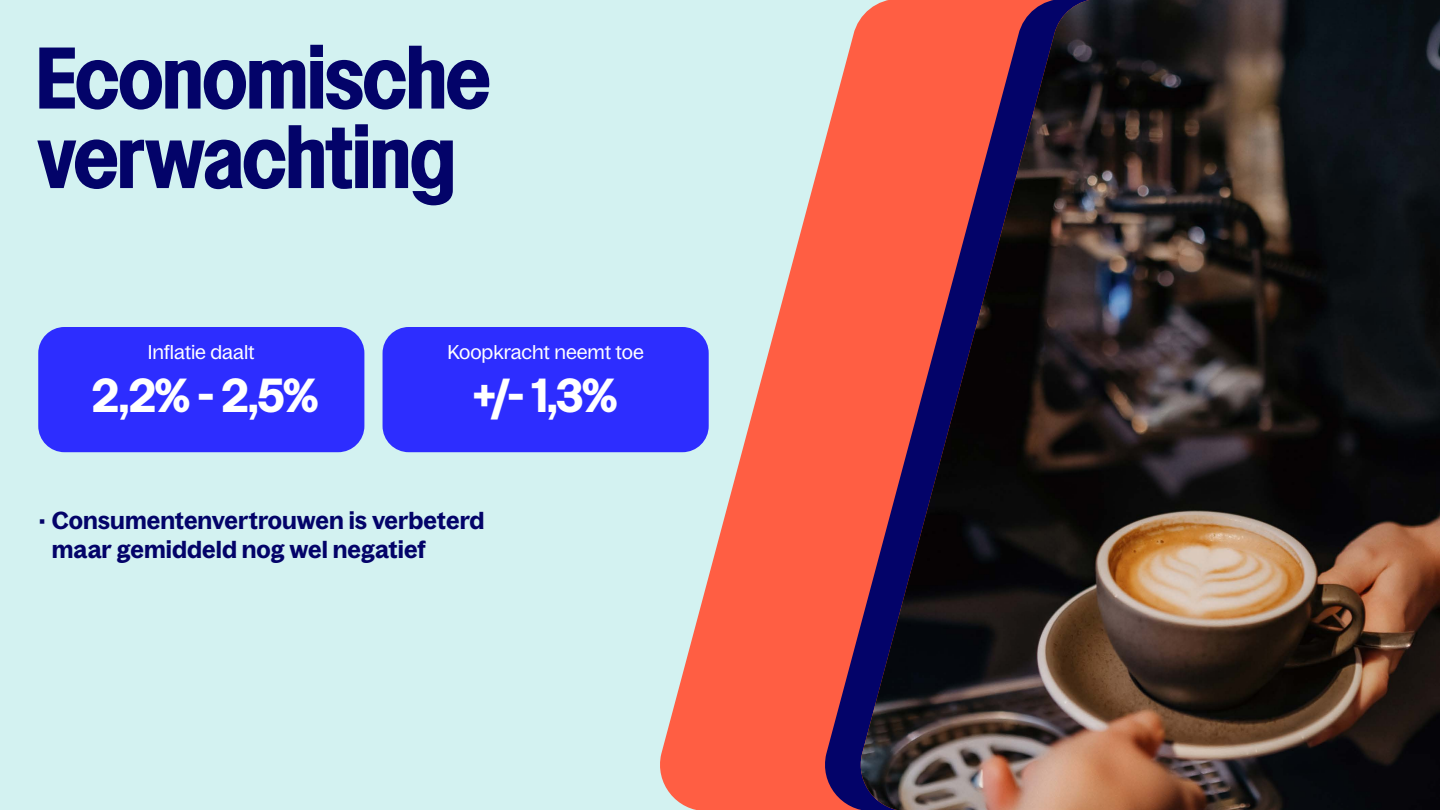
<style>
.page{position:relative;width:1440px;height:810px;background:#d3f2f1}
.page>*{position:absolute;margin:0;border:0;box-sizing:border-box;transform-origin:0 0}
.H2{font:700 78.75px/79.5px "VC Nudge Semi Normal";color:#030369}
.H2-2{font:700 43.12px "VC Nudge Semi Normal";color:#fff}
.t1{font:600 24px/28.8px "Bagoss Standard";color:#030369}
.Large_Presentation_Body{font:19.5px "Bagoss Standard";letter-spacing:-.005em;color:#fff}
.s1{font-weight:400}
</style>
<div class="page">
<svg style="left:654px;top:164px;width:165px;height:646px;fill:#ff5e43"></svg>
<svg style="left:819px;top:30px;width:36px;height:780px;background:#e26155"></svg>
<img style="left:860px;top:0;width:580px;height:810px">
<div style="left:38px;top:327px;width:326px;height:125px;background:#2d2dff;border-radius:26px"></div>
<div style="left:383px;top:327px;width:326px;height:125px;background:#2d2dff;border-radius:26px"></div>
<p class="H2" style="left:37px;top:41px;width:455px">Economische verwachting</p>
<p class="Large_Presentation_Body" style="left:148px;top:340px;width:108px">Inflatie daalt</p>
<p class="H2-2" style="left:93px;top:369px;width:227px">2,2% - 2,5%</p>
<p class="Large_Presentation_Body" style="left:447px;top:340px;width:198px">Koopkracht neemt toe</p>
<p class="H2-2" style="left:474px;top:369px;width:145px">+/- 1,3%</p>
<p class="t1" style="left:52px;top:506px;width:434px;text-indent:-14px"><span class="s1">•</span> Consumentenvertrouwen is verbeterd maar gemiddeld nog wel negatief</p>
</div>
